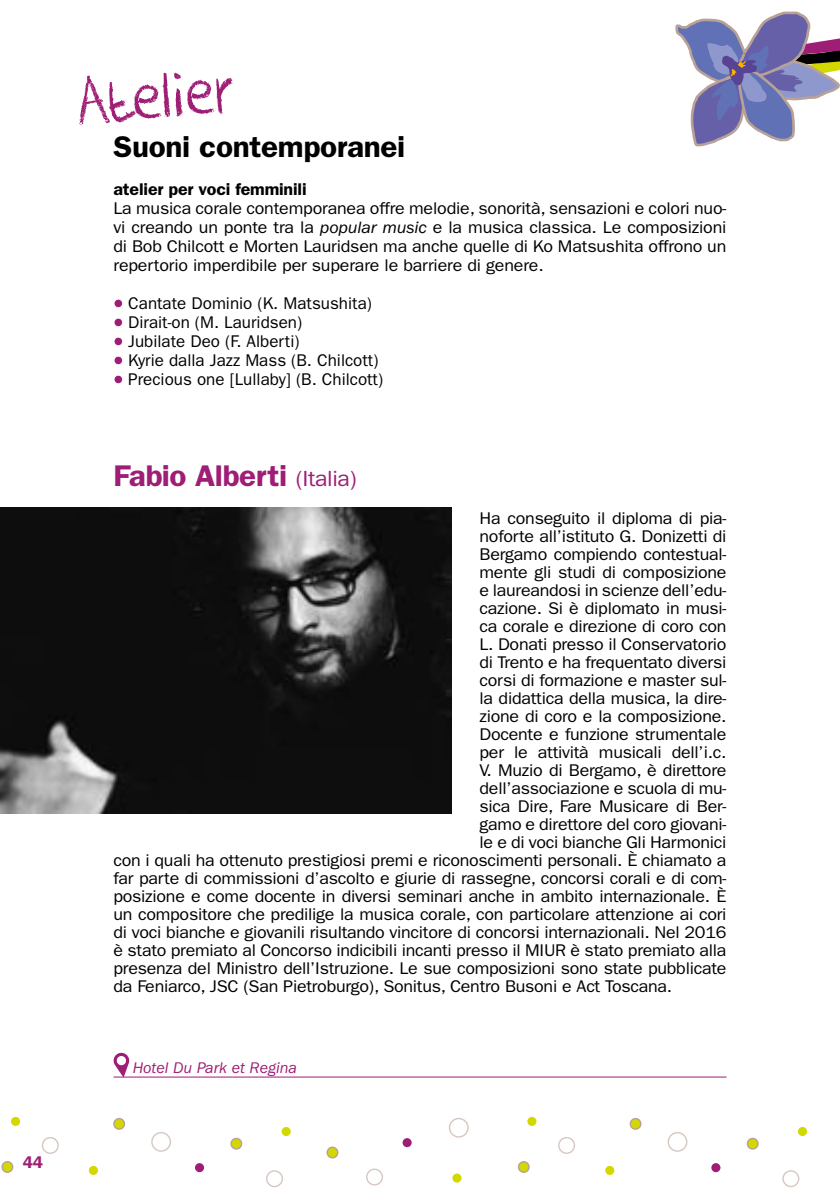
<style>
.page{position:relative;width:840px;height:1191px;background:#fff}
.page>*{position:absolute;margin:0;border:0;box-sizing:border-box;transform-origin:0 0}
.t1{font:70px "DK Crayon Crumble";color:#9e1d75}
.t2{font:600 30px "ITC Franklin Gothic Std";letter-spacing:-.015em;color:#9e1d75;scale:1.05 1}
.t3{font:600 30px "ITC Franklin Gothic Std";letter-spacing:-.01em;color:#000;scale:1.05 1}
.t4{font:17px/19px "ITC Franklin Gothic Std";letter-spacing:-.015em;color:#000;text-align:justify;scale:1.05 1}
.t5{font:17px/19px "ITC Franklin Gothic Std";letter-spacing:-.015em;color:#000}
.t6{font:600 17px "ITC Franklin Gothic Std";letter-spacing:-.01em;color:#000;scale:1.05 1}
.t7{font:600 17px "ITC Franklin Gothic Std";color:#9e1d75}
.t8{font:italic 16px "ITC Franklin Gothic Std";color:#9e1d75}
.s1{font-style:italic}
.s2{font-weight:400;font-size:22px}
</style>
<div class="page">
<svg style="left:558px;top:1137px;width:16px;height:16px"></svg>
<div style="left:557px;top:1136px;width:18px;height:18px;border:1px solid #d7c7c0;border-radius:50%"></div>
<svg style="left:366px;top:1169px;width:16px;height:16px"></svg>
<div style="left:365px;top:1168px;width:18px;height:17px;border:1px solid #d7c7c0;border-radius:50%"></div>
<svg style="left:518px;top:1161px;width:11px;height:11px"></svg>
<div style="left:517px;top:1161px;width:12px;height:12px;border:1px solid #b8a197;border-radius:50%"></div>
<svg style="left:629px;top:1118px;width:11px;height:11px"></svg>
<div style="left:629px;top:1117px;width:12px;height:12px;border:1px solid #b8a197;border-radius:50%"></div>
<svg style="left:327px;top:1147px;width:10px;height:10px"></svg>
<div style="left:326px;top:1146px;width:12px;height:12px;border:1px solid #b8a197;border-radius:50%"></div>
<svg style="left:526px;top:1116px;width:11px;height:10px"></svg>
<div style="left:525px;top:1115px;width:12px;height:12px;border:1px solid #fff;border-radius:50%"></div>
<svg style="left:401px;top:1137px;width:11px;height:11px"></svg>
<div style="left:401px;top:1136px;width:12px;height:12px;border:1px solid #fff;border-radius:50%"></div>
<svg style="left:604px;top:1165px;width:10px;height:10px"></svg>
<div style="left:603px;top:1164px;width:12px;height:12px;border:1px solid #fff;border-radius:50%"></div>
<svg style="left:451px;top:1172px;width:11px;height:11px"></svg>
<div style="left:450px;top:1172px;width:13px;height:12px;border:1px solid #fff;border-radius:50%"></div>
<svg style="left:449px;top:1118px;width:19px;height:19px"></svg>
<div style="left:448px;top:1117px;width:20px;height:20px;border:1px solid #d7c7c0;border-radius:50%"></div>
<svg style="left:667px;top:1132px;width:19px;height:19px"></svg>
<div style="left:667px;top:1131px;width:20px;height:21px;border:1px solid #d7c7c0;border-radius:50%"></div>
<svg style="left:782px;top:1170px;width:16px;height:16px"></svg>
<div style="left:781px;top:1170px;width:18px;height:17px;border:1px solid #d7c7c0;border-radius:50%"></div>
<svg style="left:747px;top:1138px;width:10px;height:11px"></svg>
<div style="left:746px;top:1137px;width:12px;height:12px;border:1px solid #b8a197;border-radius:50%"></div>
<svg style="left:710px;top:1162px;width:10px;height:11px"></svg>
<div style="left:709px;top:1161px;width:12px;height:12px;border:1px solid #fff;border-radius:50%"></div>
<svg style="left:796px;top:1126px;width:11px;height:10px"></svg>
<div style="left:796px;top:1125px;width:12px;height:12px;border:1px solid #fff;border-radius:50%"></div>
<svg style="left:42px;top:1137px;width:16px;height:16px"></svg>
<div style="left:42px;top:1136px;width:17px;height:18px;border:1px solid #d7c7c0;border-radius:50%"></div>
<div style="left:2px;top:1161px;width:11px;height:11px;background:#d3d800;border-radius:50%"></div>
<div style="left:1px;top:1161px;width:12px;height:12px;border:1px solid #b8a197;border-radius:50%"></div>
<svg style="left:114px;top:1118px;width:10px;height:11px"></svg>
<div style="left:113px;top:1117px;width:12px;height:12px;border:1px solid #b8a197;border-radius:50%"></div>
<svg style="left:10px;top:1116px;width:11px;height:10px"></svg>
<div style="left:9px;top:1115px;width:13px;height:12px;border:1px solid #fff;border-radius:50%"></div>
<svg style="left:88px;top:1165px;width:11px;height:10px"></svg>
<div style="left:87px;top:1164px;width:12px;height:12px;border:1px solid #fff;border-radius:50%"></div>
<svg style="left:152px;top:1132px;width:18px;height:19px"></svg>
<div style="left:151px;top:1131px;width:20px;height:21px;border:1px solid #d7c7c0;border-radius:50%"></div>
<div style="left:266px;top:1170px;width:17px;height:17px;border:1px solid #d7c7c0;border-radius:50%"></div>
<svg style="left:231px;top:1138px;width:10px;height:11px"></svg>
<div style="left:230px;top:1137px;width:12px;height:12px;border:1px solid #b8a197;border-radius:50%"></div>
<svg style="left:194px;top:1162px;width:11px;height:11px"></svg>
<div style="left:193px;top:1161px;width:12px;height:12px;border:1px solid #fff;border-radius:50%"></div>
<svg style="left:280px;top:1126px;width:11px;height:10px"></svg>
<div style="left:280px;top:1125px;width:12px;height:12px;border:1px solid #fff;border-radius:50%"></div>
<div style="left:114px;top:299px;width:9px;height:9px;background:#9e1d75;border-radius:50%"></div>
<div style="left:113px;top:298px;width:10px;height:10px;border:1px solid #fff;border-radius:50%"></div>
<div style="left:114px;top:318px;width:9px;height:9px;background:#9e1d75;border-radius:50%"></div>
<div style="left:113px;top:317px;width:10px;height:10px;border:1px solid #fff;border-radius:50%"></div>
<div style="left:114px;top:337px;width:9px;height:9px;background:#9e1d75;border-radius:50%"></div>
<div style="left:113px;top:336px;width:10px;height:10px;border:1px solid #fff;border-radius:50%"></div>
<div style="left:114px;top:356px;width:9px;height:9px;background:#9e1d75;border-radius:50%"></div>
<div style="left:113px;top:355px;width:10px;height:10px;border:1px solid #fff;border-radius:50%"></div>
<div style="left:114px;top:375px;width:9px;height:9px;background:#9e1d75;border-radius:50%"></div>
<div style="left:113px;top:374px;width:10px;height:10px;border:1px solid #fff;border-radius:50%"></div>
<svg style="left:675px;top:11px;width:164px;height:136px"></svg>
<img style="left:0;top:507px;width:451px;height:307px">
<hr style="left:113px;top:1076px;width:613px;height:1px;background:#9e1d75">
<svg style="left:113px;top:1052px;width:16px;height:25px"></svg>
<h1 class="t1" style="left:72px;top:63px;width:161px;rotate:-5deg">Atelier</h1>
<h2 class="t3" style="left:113px;top:129px;width:279px">Suoni contemporanei</h2>
<p class="t6" style="left:113px;top:179px;width:185px">atelier per voci femminili</p>
<p class="t4" style="left:113px;top:199px;width:585px">La musica corale contemporanea offre melodie, sonorità, sensazioni e colori nuo&shy;vi creando un ponte tra la <span class="s1">popular music</span> e la musica classica. Le composizioni di Bob Chilcott e Morten Lauridsen ma anche quelle di Ko Matsushita offrono un repertorio imperdibile per superare le barriere di genere.</p>
<p class="t5" style="left:128px;top:293px;width:256px">Cantate Dominio (K. Matsushita)<br>Dirait-on (M. Lauridsen)<br>Jubilate Deo (F. Alberti)<br>Kyrie dalla Jazz Mass (B. Chilcott)<br>Precious one [Lullaby] (B. Chilcott)</p>
<h2 class="t2" style="left:113px;top:457px;width:233px">Fabio Alberti <span class="s2">(Italia)</span></h2>
<p class="t4" style="left:479px;top:508px;width:236px">Ha conseguito il diploma di pia-</p>
<p class="t4" style="left:479px;top:526px;width:236px">noforte all’istituto G. Donizetti di</p>
<p class="t4" style="left:479px;top:544px;width:236px">Bergamo compiendo contestual-</p>
<p class="t4" style="left:479px;top:562px;width:236px">mente gli studi di composizione</p>
<p class="t4" style="left:479px;top:580px;width:236px">e laureandosi in scienze dell’edu-</p>
<p class="t4" style="left:479px;top:598px;width:236px">cazione. Si è diplomato in musi-</p>
<p class="t4" style="left:479px;top:616px;width:236px">ca corale e direzione di coro con</p>
<p class="t4" style="left:479px;top:634px;width:236px">L. Donati presso il Conservatorio</p>
<p class="t4" style="left:479px;top:652px;width:236px">di Trento e ha frequentato diversi</p>
<p class="t4" style="left:479px;top:670px;width:236px">corsi di formazione e master sul-</p>
<p class="t4" style="left:479px;top:688px;width:236px">la didattica della musica, la dire-</p>
<p class="t4" style="left:479px;top:706px;width:236px">zione di coro e la composizione.</p>
<p class="t4" style="left:479px;top:724px;width:236px">Docente e funzione strumentale</p>
<p class="t4" style="left:479px;top:742px;width:236px">per le attività musicali dell’i.c.</p>
<p class="t4" style="left:479px;top:760px;width:236px">V. Muzio di Bergamo, è direttore</p>
<p class="t4" style="left:479px;top:778px;width:236px">dell’associazione e scuola di mu-</p>
<p class="t4" style="left:479px;top:796px;width:236px">sica Dire, Fare Musicare di Ber-</p>
<p class="t4" style="left:479px;top:814px;width:236px">gamo e direttore del coro giovani-</p>
<p class="t4" style="left:479px;top:832px;width:236px">le e di voci bianche Gli Harmonici</p>
<p class="t4" style="left:113px;top:850px;width:585px">con i quali ha ottenuto prestigiosi premi e riconoscimenti personali. È chiamato a</p>
<p class="t4" style="left:113px;top:868px;width:585px">far parte di commissioni d’ascolto e giurie di rassegne, concorsi corali e di com-</p>
<p class="t4" style="left:113px;top:886px;width:585px">posizione e come docente in diversi seminari anche in ambito internazionale. È</p>
<p class="t4" style="left:113px;top:904px;width:585px">un compositore che predilige la musica corale, con particolare attenzione ai cori</p>
<p class="t4" style="left:113px;top:922px;width:585px">di voci bianche e giovanili risultando vincitore di concorsi internazionali. Nel 2016</p>
<p class="t4" style="left:113px;top:940px;width:585px">è stato premiato al Concorso indicibili incanti presso il MIUR è stato premiato alla</p>
<p class="t4" style="left:113px;top:958px;width:585px">presenza del Ministro dell’Istruzione. Le sue composizioni sono state pubblicate</p>
<p class="t4" style="left:113px;top:976px;width:533px">da Feniarco, JSC (San Pietroburgo), Sonitus, Centro Busoni e Act Toscana.</p>
<p class="t8" style="left:133px;top:1058px;width:166px">Hotel Du Park et Regina</p>
<p class="t7" style="left:23px;top:1152px;width:22px">44</p>
</div>
